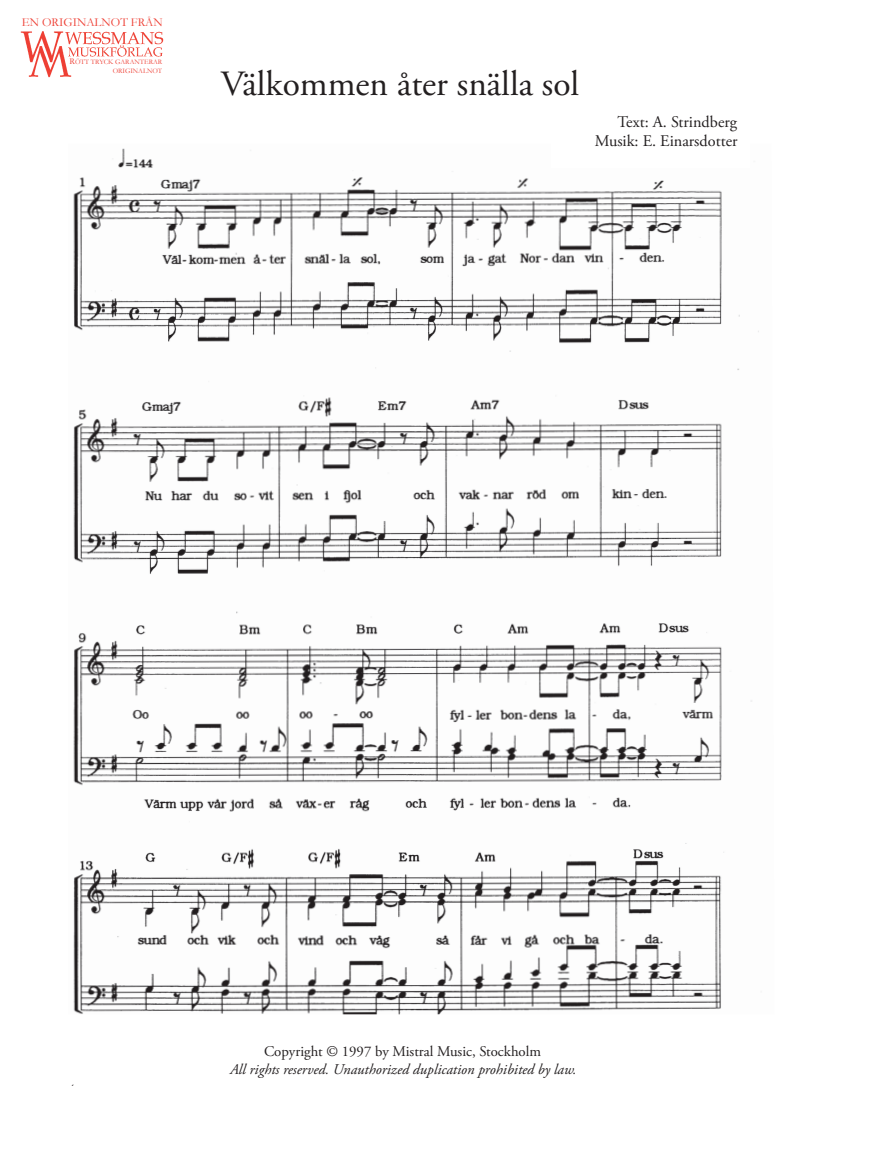
<style>
.page{position:relative;width:893px;height:1149px;background:#fff}
.page>*{position:absolute;margin:0;border:0;box-sizing:border-box;transform-origin:0 0}
.t1{font:35.4px "Adobe Garamond Pro";color:#231f20}
.t2{font:16.2px/19.5px "Adobe Garamond Pro";color:#231f20;text-align:right}
.t3{font:italic 14.7px/17.7px "Adobe Garamond Pro";color:#231f20;text-align:center}
.t4{font:14.7px "Adobe Garamond Pro";color:#231f20}
.t5{font:12.15px "Garamond";color:#ee3f34}
.t6{font:7.05px/8.4px "Garamond";color:#ee3f34;text-align:right}
.s1{font-size:8.85px}
.s2{font-style:normal}
</style>
<div class="page">
<img style="left:73px;top:148px;width:686px;height:865px">
<div style="left:552px;top:120px;width:198px;height:47px;background:#fff"></div>
<img style="left:20px;top:31px;width:144px;height:47px">
<p class="t5" style="left:22px;top:14px;width:142px">EN ORIGINALNOT FRÅN</p>
<p class="t6" style="left:70px;top:57px;width:94px"><span class="s1">R</span>ÖTT TRYCK GARANTERAR<br>ORIGINALNOT</p>
<p class="t1" style="left:221px;top:62px;width:360px">Välkommen åter snälla sol</p>
<p class="t2" style="left:595px;top:113px;width:144px">Text: A. Strindberg<br>Musik: E. Einarsdotter</p>
<p class="t4" style="left:68px;top:1081px;width:9px">4</p>
<p class="t3" style="left:230px;top:1042px;width:348px"><span class="s2">Copyright © 1997 by Mistral Music, Stockholm<br></span>All rights reserved. Unauthorized duplication prohibited by law.</p>
</div>
